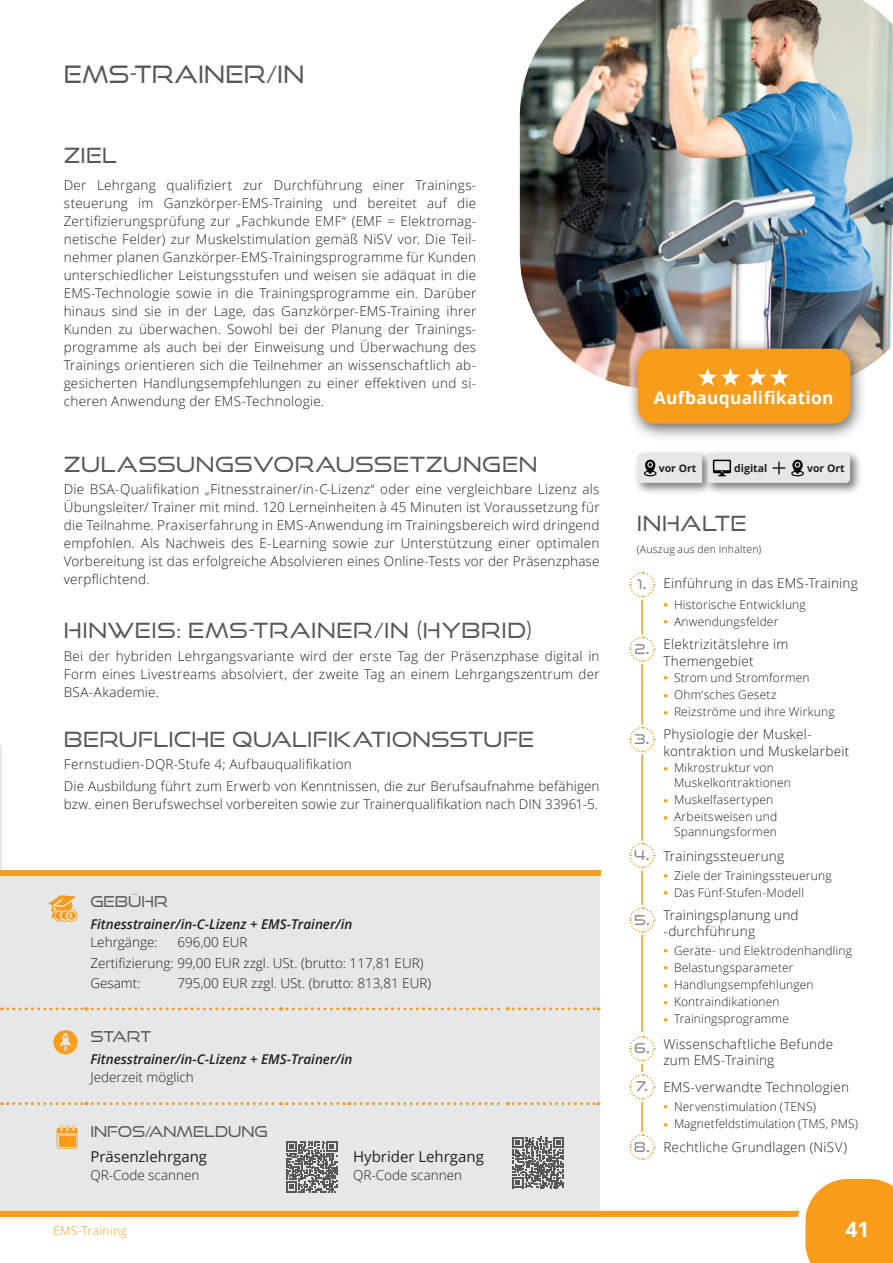
<style>
.page{position:relative;width:893px;height:1263px;background:#fff}
.page>*{position:absolute;margin:0;border:0;box-sizing:border-box;transform-origin:0 0}
.t1{font:24px "Good Times Bk";letter-spacing:.005em;color:#57585a}
.t2{font:21px "Good Times Bk";letter-spacing:.02em;color:#57585a}
.t3{font:700 21px "Open Sans";color:#fff}
.t4{font:700 17.25px "Open Sans";letter-spacing:.015em;color:#fff}
.t5{font:15px "Open Sans";color:#231f20}
.t6{font:15px "Good Times Bk";color:#57585a}
.t7{font:300 13.5px/18px "Open Sans";letter-spacing:.015em;color:#231f20}
.t8{font:italic 600 13.5px "Open Sans";color:#231f20}
.t9{font:300 12px/17.1px "Open Sans";letter-spacing:.015em;color:#231f20}
.t10{font:300 12px "Open Sans";letter-spacing:.03em;color:#f89c1c}
.t11{font:300 10.5px "Open Sans";letter-spacing:.02em;color:#231f20}
.t12{font:700 10.5px "Open Sans";color:#231f20}
.s1{font-family:"Good Times Bk";font-weight:400;color:#808285}
.s2{font-family:"Good Times Rg";font-weight:700;color:#808285}
</style>
<div class="page">
<img style="left:520px;top:0;width:373px;height:386px">
<hr style="left:0;top:745px;width:1px;height:468px;background:#e6e7e9">
<div style="left:625px;top:338px;width:241px;height:104px;background:#231f20;opacity:.75"></div>
<div style="left:638px;top:349px;width:212px;height:75px;background:#f89c1c;border-radius:17px"></div>
<svg style="left:698px;top:368px;width:42px;height:18px"></svg>
<svg style="left:747px;top:368px;width:42px;height:18px"></svg>
<div style="left:0;top:872px;width:600px;height:342px;background:#e6e7e9"></div>
<div style="left:0;top:870px;width:601px;height:6px;background:#f89c1c"></div>
<svg style="left:2px;top:1007px;width:597px;height:3px"></svg>
<svg style="left:2px;top:1102px;width:597px;height:3px"></svg>
<svg style="left:48px;top:895px;width:30px;height:27px"></svg>
<svg style="left:53px;top:1030px;width:25px;height:24px"></svg>
<svg style="left:57px;top:1125px;width:21px;height:24px"></svg>
<svg style="left:286px;top:1141px;width:51px;height:51px"></svg>
<svg style="left:512px;top:1137px;width:52px;height:51px"></svg>
<hr style="left:641px;top:600px;width:2px;height:34px;background:#f89c1c">
<hr style="left:641px;top:673px;width:2px;height:52px;background:#f89c1c">
<hr style="left:641px;top:763px;width:2px;height:77px;background:#f89c1c">
<hr style="left:641px;top:870px;width:2px;height:35px;background:#f89c1c">
<hr style="left:641px;top:943px;width:2px;height:89px;background:#f89c1c">
<hr style="left:641px;top:1102px;width:2px;height:30px;background:#f89c1c">
<svg style="left:629px;top:572px;width:26px;height:26px"></svg>
<svg style="left:629px;top:636px;width:26px;height:37px"></svg>
<svg style="left:629px;top:726px;width:26px;height:37px"></svg>
<svg style="left:629px;top:842px;width:26px;height:27px"></svg>
<svg style="left:629px;top:907px;width:26px;height:36px"></svg>
<svg style="left:629px;top:1036px;width:26px;height:64px"></svg>
<svg style="left:629px;top:1134px;width:26px;height:26px"></svg>
<div style="left:633px;top:449px;width:229px;height:46px;background:#231f20;opacity:.6"></div>
<svg style="left:637px;top:453px;width:213px;height:30px;background:#d6d7d9"></svg>
<div style="left:0;top:1211px;width:837px;height:6px;background:#f89c1c"></div>
<svg style="left:798px;top:1179px;width:95px;height:84px;background:#f8a93b"></svg>
<h1 class="t1" style="left:64px;top:60px;width:242px">EMS-TRAINER/IN</h1>
<h2 class="t2" style="left:64px;top:143px;width:55px">ZIEL</h2>
<p class="t7" style="left:64px;top:176px;width:414px;text-align:justify">Der Lehrgang qualifiziert zur Durchführung einer Trainings&shy;steuerung im Ganzkörper-EMS-Training und bereitet auf die Zertifizierungsprüfung zur „Fachkunde EMF“ (EMF = Elektromag&shy;netische Felder) zur Muskelstimulation gemäß NiSV vor. Die Teil&shy;nehmer planen Ganzkörper-EMS-Trainingsprogramme für Kunden unterschiedlicher Leistungsstufen und weisen sie adäquat in die EMS-Technologie sowie in die Trainingsprogramme ein. Darüber hinaus sind sie in der Lage, das Ganzkörper-EMS-Training ihrer Kunden zu überwachen. Sowohl bei der Planung der Trainings&shy;programme als auch bei der Einweisung und Überwachung des Trainings orientieren sich die Teilnehmer an wissenschaftlich ab&shy;gesicherten Handlungsempfehlungen zu einer effektiven und si&shy;cheren Anwendung der EMS-Technologie.</p>
<h2 class="t2" style="left:64px;top:451px;width:475px">ZULASSUNGSVORAUSSETZUNGEN</h2>
<p class="t7" style="left:64px;top:479px;width:537px;text-align:justify">Die BSA-Qualifikation „Fitnesstrainer/in-C-Lizenz“ oder eine vergleichbare Lizenz als Übungsleiter/ Trainer mit mind. 120 Lerneinheiten à 45 Minuten ist Voraussetzung für die Teilnahme. Praxiserfahrung in EMS-Anwendung im Trainingsbereich wird dringend empfohlen. Als Nachweis des E-Learning sowie zur Unterstützung einer optimalen Vorbereitung ist das erfolgreiche Absolvieren eines Online-Tests vor der Präsenzphase verpflichtend.</p>
<h2 class="t2" style="left:64px;top:618px;width:471px">HINWEIS: EMS-TRAINER/IN (HYBRID)</h2>
<p class="t7" style="left:64px;top:646px;width:537px;text-align:justify">Bei der hybriden Lehrgangsvariante wird der erste Tag der Präsenzphase digital in Form eines Livestreams absolviert, der zweite Tag an einem Lehrgangszentrum der BSA-Akademie.</p>
<h2 class="t2" style="left:64px;top:726px;width:472px">BERUFLICHE QUALIFIKATIONSSTUFE</h2>
<p class="t7" style="left:64px;top:753px;width:537px;line-height:22.2px">Fernstudien-DQR-Stufe 4; Aufbauqualifikation<br>Die Ausbildung führt zum Erwerb von Kenntnissen, die zur Berufsaufnahme befähigen</p>
<p class="t7" style="left:64px;top:795px;width:536px">bzw. einen Berufswechsel vorbereiten sowie zur Trainerqualifikation nach DIN 33961-5.</p>
<p class="t6" style="left:90px;top:892px;width:79px">GEBÜHR</p>
<p class="t8" style="left:90px;top:915px;width:264px">Fitnesstrainer/in-C-Lizenz + EMS-Trainer/in</p>
<p class="t7" style="left:90px;top:933px;width:69px">Lehrgänge:</p>
<p class="t7" style="left:90px;top:932px;width:335px;line-height:20.1px;text-indent:87px">696,00 EUR<br>Zertifizierung: 99,00 EUR zzgl. USt. (brutto: 117,81 EUR)<br>Gesamt:</p>
<p class="t7" style="left:178px;top:973px;width:255px">795,00 EUR zzgl. USt. (brutto: 813,81 EUR)</p>
<p class="t6" style="left:90px;top:1027px;width:62px">START</p>
<p class="t8" style="left:90px;top:1050px;width:264px">Fitnesstrainer/in-C-Lizenz + EMS-Trainer/in</p>
<p class="t7" style="left:90px;top:1068px;width:105px">Jederzeit möglich</p>
<p class="t6" style="left:90px;top:1122px;width:179px">INFOS/ANMELDUNG</p>
<p class="t5" style="left:90px;top:1146px;width:118px">Präsenzlehrgang</p>
<p class="t7" style="left:90px;top:1166px;width:111px">QR-Code scannen</p>
<p class="t5" style="left:353px;top:1146px;width:132px">Hybrider Lehrgang</p>
<p class="t7" style="left:353px;top:1166px;width:111px">QR-Code scannen</p>
<p class="t4" style="left:654px;top:386px;width:181px">Aufbauqualifikation</p>
<p class="t12" style="left:659px;top:460px;width:39px">vor Ort</p>
<p class="t12" style="left:734px;top:460px;width:35px">digital</p>
<p class="t12" style="left:807px;top:460px;width:39px">vor Ort</p>
<h2 class="t2" style="left:637px;top:511px;width:112px">INHALTE</h2>
<p class="t11" style="left:637px;top:542px;width:126px">(Auszug aus den Inhalten)</p>
<p class="t7" style="left:637px;top:573px;width:222px"><span class="s1">1</span><span class="s2">.</span> Einführung in das EMS-Training</p>
<p class="t9" style="left:674px;top:595px;width:133px">Historische Entwicklung<br>Anwendungsfelder</p>
<p class="t7" style="left:634px;top:635px;width:155px;line-height:16.5px;text-align:center"><span class="s1">2</span><span class="s2">.</span> Elektrizitätslehre im<br>Themengebiet</p>
<p class="t9" style="left:674px;top:669px;width:162px">Strom und Stromformen<br>Ohm‘sches Gesetz<br>Reizströme und ihre Wirkung</p>
<p class="t7" style="left:663px;top:726px;width:187px;line-height:16.5px;text-indent:-29px"><span class="s1">3</span><span class="s2">.</span> Physiologie der Muskel&shy;kontraktion und Muskelarbeit</p>
<p class="t9" style="left:674px;top:760px;width:118px;line-height:15px">Mikrostruktur von<br>Muskelkontraktionen</p>
<p class="t9" style="left:674px;top:791px;width:105px">Muskelfasertypen<br>Arbeitsweisen und</p>
<p class="t9" style="left:674px;top:823px;width:104px">Spannungsformen</p>
<p class="t7" style="left:634px;top:846px;width:151px"><span class="s1">4</span><span class="s2">.</span> Trainingssteuerung</p>
<p class="t9" style="left:674px;top:866px;width:159px">Ziele der Trainingssteuerung<br>Das Fünf-Stufen-Modell</p>
<p class="t7" style="left:663px;top:906px;width:137px;line-height:16.5px;text-indent:-29px"><span class="s1">5</span><span class="s2">.</span> Trainingsplanung und -durchführung</p>
<p class="t9" style="left:674px;top:941px;width:179px">Geräte- und Elektrodenhandling<br>Belastungsparameter<br>Handlungsempfehlungen<br>Kontraindikationen<br>Trainingsprogramme</p>
<p class="t7" style="left:663px;top:1035px;width:171px;line-height:16.5px;text-indent:-29px"><span class="s1">6</span><span class="s2">.</span> Wissenschaftliche Befunde zum EMS-Training</p>
<p class="t7" style="left:636px;top:1078px;width:214px"><span class="s1">7</span><span class="s2">.</span> EMS-verwandte Technologien</p>
<p class="t9" style="left:674px;top:1098px;width:185px">Nervenstimulation (TENS)<br>Magnetfeldstimulation (TMS, PMS)</p>
<p class="t7" style="left:634px;top:1138px;width:215px"><span class="s1">8</span><span class="s2">.</span> Rechtliche Grundlagen (NiSV)</p>
<p class="t10" style="left:53px;top:1222px;width:75px">EMS-Training</p>
<h2 class="t3" style="left:845px;top:1214px;width:25px">41</h2>
</div>
